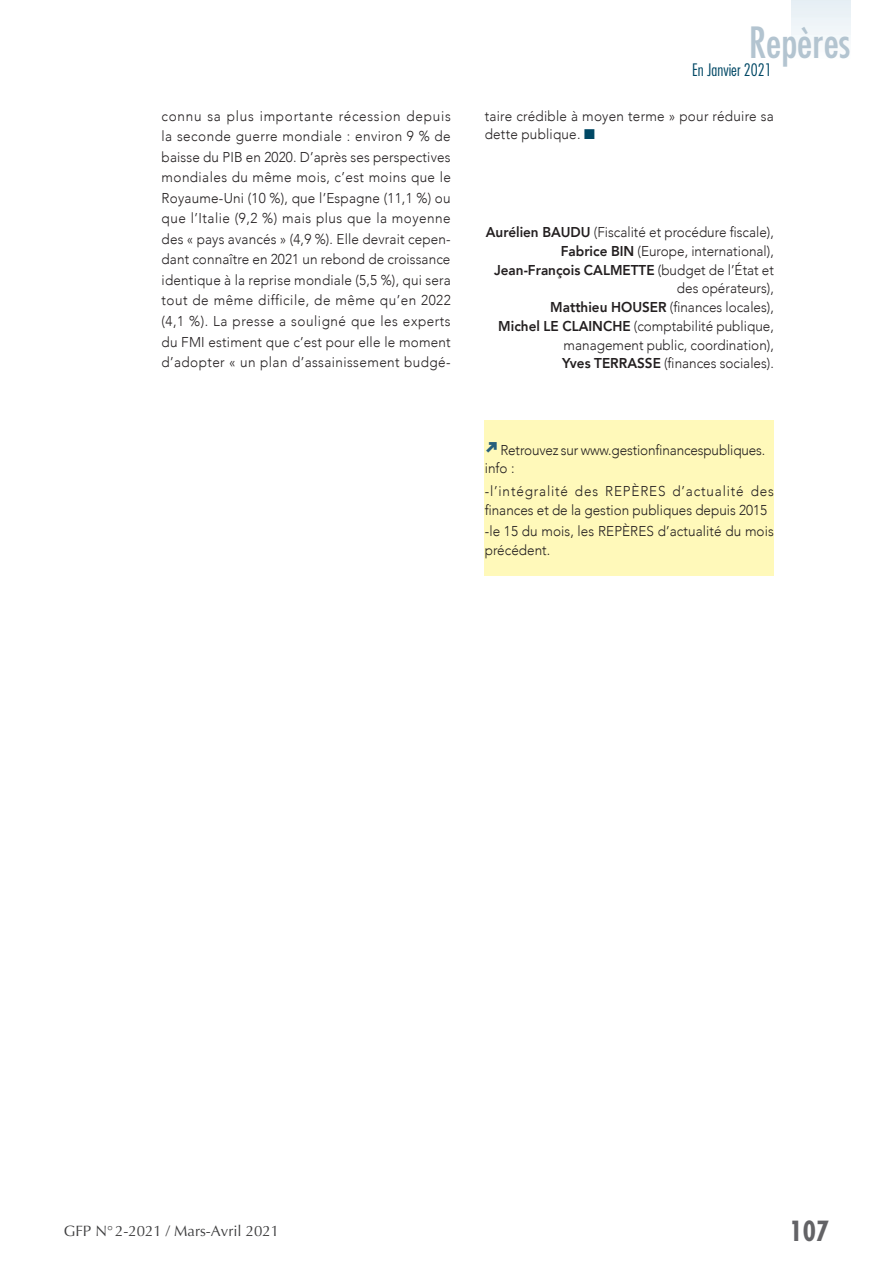
<style>
.page{position:relative;width:893px;height:1263px;background:#fff}
.page>*{position:absolute;margin:0;border:0;box-sizing:border-box;transform-origin:0 0}
.t1{font:condensed 41.85px "Futura";color:#b3c4d0}
.t2{font:700 condensed 27px "Futura";color:#636366}
.t3{font:300 condensed 16.8px "Futura";color:#004865}
.t4{font:15px "Optima";color:#3e3e3f}
.TEXTE_COURANT_2_cols{font:300 14.25px/20.5px "Avenir";color:#231f20;scale:.95 1}
.TEXTE_COURANT_2_cols-2{font:300 14.25px/18.8px "Avenir";letter-spacing:.02em;color:#231f20;scale:.95 1}
._02_inter{font:300 14.25px/18.8px "Avenir";letter-spacing:-.01em;color:#231f20;scale:.95 1}
.s1{color:#004865}
.s2{font-weight:800}
</style>
<div class="page">
<div style="left:791px;top:0;width:59px;height:60px;background:#f1f6f9"></div>
<div style="left:485px;top:420px;width:289px;height:155px;background:#fff9ba"></div>
<p class="t1" style="left:749px;top:16px;width:103px">Repères</p>
<p class="t3" style="left:692px;top:59px;width:81px">En Janvier 2021</p>
<p class="TEXTE_COURANT_2_cols" style="left:162px;top:105px;width:306px;text-align:justify">connu sa plus importante récession depuis la seconde guerre mondiale : environ 9 % de baisse du PIB en 2020. D’après ses perspectives mondiales du même mois, c’est moins que le Royaume-Uni (10 %), que l’Espagne (11,1 %) ou que l’Italie (9,2 %) mais plus que la moyenne des « pays avancés » (4,9 %). Elle devrait cepen&shy;dant connaître en 2021 un rebond de croissance identique à la reprise mondiale (5,5 %), qui sera tout de même difficile, de même qu’en 2022 (4,1 %). La presse a souligné que les experts du FMI estiment que c’est pour elle le moment d’adopter « un plan d’assainissement budgé-</p>
<p class="TEXTE_COURANT_2_cols-2" style="left:485px;top:106px;width:306px">taire crédible à moyen terme » pour réduire sa dette publique. <span class="s1">■</span></p>
<p class="TEXTE_COURANT_2_cols" style="left:486px;top:223px;width:305px;line-height:18.8px;text-align:right"><span class="s2">Aurélien BAUDU</span> (Fiscalité et procédure fiscale), <span class="s2">Fabrice BIN</span> (Europe, international), <span class="s2">Jean-François CALMETTE</span> (budget de l’État et des opérateurs),<br><span class="s2">Matthieu HOUSER</span> (finances locales),<br><span class="s2">Michel LE CLAINCHE</span> (comptabilité publique, management public, coordination),<br><span class="s2">Yves TERRASSE</span> (finances sociales).</p>
<p class="_02_inter" style="left:485px;top:440px;width:297px;text-indent:16px">Retrouvez sur www.gestionfinancespubliques. info :</p>
<p class="TEXTE_COURANT_2_cols" style="left:485px;top:482px;width:306px;line-height:18.8px">-l’intégralité des REPÈRES d’actualité des finances et de la gestion publiques depuis 2015</p>
<p class="TEXTE_COURANT_2_cols" style="left:485px;top:522px;width:306px;line-height:18.8px">-le 15 du mois, les REPÈRES d’actualité du mois précédent.</p>
<p class="t4" style="left:64px;top:1222px;width:217px">GFP N°2-2021 / Mars-Avril 2021</p>
<p class="t2" style="left:789px;top:1213px;width:41px">107</p>
</div>
